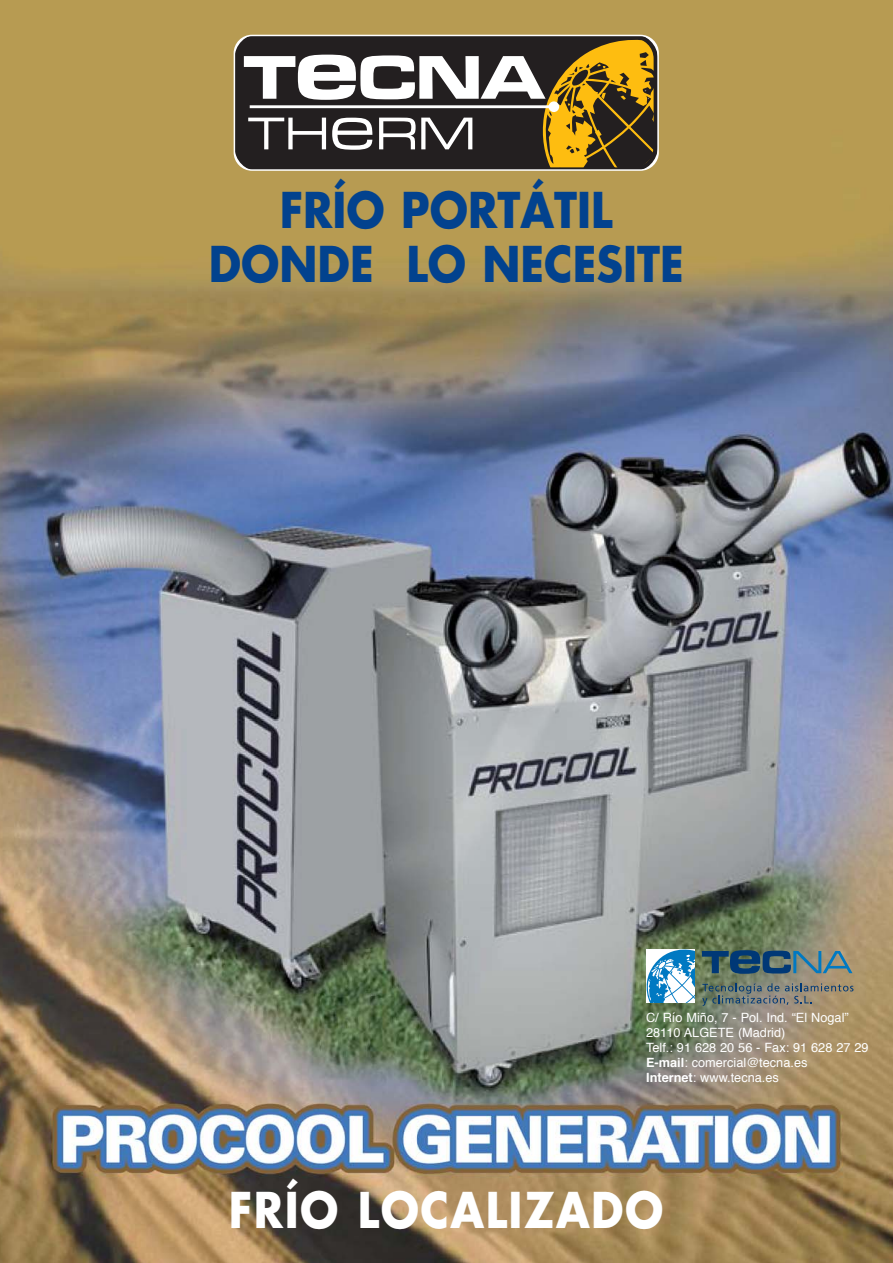
<style>
.page{position:relative;width:893px;height:1263px;background:#fff}
.page>*{position:absolute;margin:0;border:0;box-sizing:border-box;transform-origin:0 0}
.t1{font:700 48px/54px "Futura";color:#02428e;text-align:center;scale:.9 1}
.t2{font:700 48px "Futura";letter-spacing:.035em;color:#fff;scale:.9 1}
.t3{font:12.75px/15px "Helvetica";color:#fff}
.s1{font-weight:700}
</style>
<div class="page">
<img style="left:0;top:0;width:893px;height:1263px">
<h1 class="t1" style="left:209px;top:187px;width:529px">FRÍO PORTÁTIL<br>DONDE LO NECESITE</h1>
<p class="t3" style="left:646px;top:1011px;width:224px">C/ Río Miño, 7 - Pol. Ind. “El Nogal”<br>28110 ALGETE (Madrid)<br>Telf.: 91 628 20 56 - Fax: 91 628 27 29<br><span class="s1">E-mail</span>: comercial@tecna.es<br><span class="s1">Internet</span>: www.tecna.es</p>
<h1 class="t2" style="left:229px;top:1188px;width:484px">FRÍO LOCALIZADO</h1>
</div>
